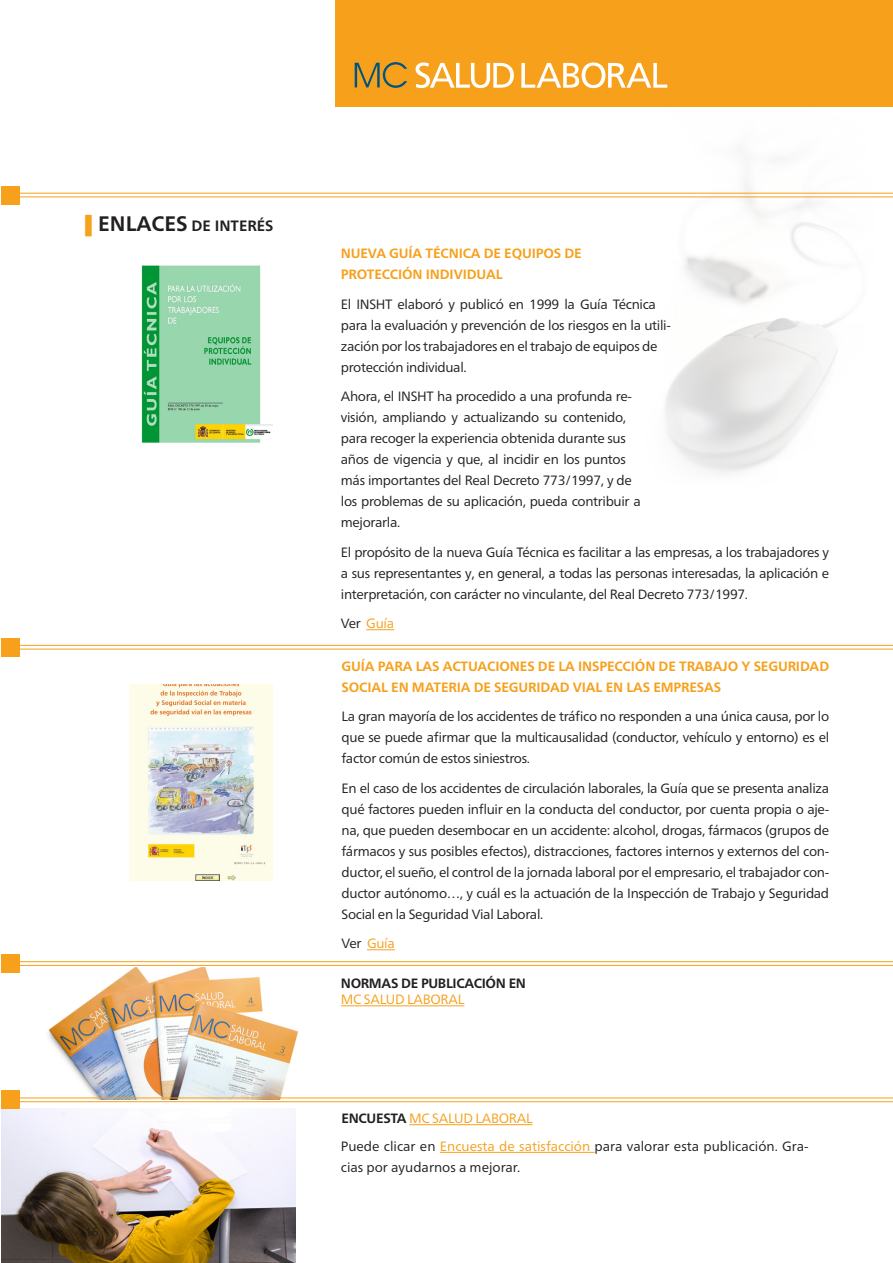
<style>
.page{position:relative;width:893px;height:1263px;background:#fff}
.page>*{position:absolute;margin:0;border:0;box-sizing:border-box;transform-origin:0 0}
.t1{font:700 15px "Frutiger Neue LT Pro";color:#231f20}
.texto_artículos{font:13.5px/21px "Frutiger Neue LT Pro";letter-spacing:-.025em;color:#231f20;text-align:justify}
.texto_artículos-2{font:700 13.5px/21px "Frutiger Neue LT Pro";letter-spacing:-.01em;color:#f6a01b}
.Hipervínculo{font:13.5px/21px "Frutiger Neue LT Pro";color:#231f20}
.texto_artículos-3{font:13.5px "Frutiger Neue LT Pro";letter-spacing:-.025em;color:#f6a01b}
.texto_artículos-4{font:700 13.5px/16.5px "Frutiger Neue LT Pro";letter-spacing:-.025em;color:#231f20}
.t2{font:12px "Frutiger Neue LT Pro";color:#231f20}
.s1{font-family:"Courier New";font-size:21px;color:#f6a01b}
.s2{font-size:21px}
.s3{color:#231f20}
.s4{font-weight:400;color:#f6a01b}
.s5{font-weight:700;color:#231f20}
.s6{color:#f6a01b}
</style>
<div class="page">
<div style="left:336px;top:0;width:557px;height:106px;background:#f6a01b"></div>
<img style="left:638px;top:106px;width:255px;height:367px">
<svg style="left:366px;top:629px;width:28px;height:1px"></svg>
<hr style="left:10px;top:193px;width:883px;height:1px;background:#f6a01b">
<hr style="left:10px;top:197px;width:883px;height:1px;background:#f6a01b">
<div style="left:1px;top:186px;width:18px;height:18px;background:#f6a01b"></div>
<img style="left:141px;top:265px;width:131px;height:178px">
<svg style="left:367px;top:949px;width:28px;height:1px"></svg>
<img style="left:130px;top:685px;width:142px;height:196px">
<hr style="left:341px;top:1005px;width:123px;height:1px;background:#f6a01b">
<hr style="left:409px;top:1124px;width:124px;height:1px;background:#f6a01b">
<hr style="left:440px;top:1152px;width:155px;height:1px;background:#f6a01b">
<hr style="left:10px;top:645px;width:883px;height:1px;background:#f6a01b">
<hr style="left:10px;top:649px;width:883px;height:1px;background:#f6a01b">
<div style="left:1px;top:638px;width:18px;height:18px;background:#f6a01b"></div>
<hr style="left:10px;top:961px;width:883px;height:1px;background:#f6a01b">
<hr style="left:10px;top:965px;width:883px;height:1px;background:#f6a01b">
<div style="left:1px;top:954px;width:18px;height:18px;background:#f6a01b"></div>
<img style="left:1px;top:1109px;width:295px;height:154px">
<img style="left:39px;top:968px;width:265px;height:132px">
<hr style="left:10px;top:1097px;width:883px;height:1px;background:#f6a01b">
<hr style="left:10px;top:1101px;width:883px;height:1px;background:#f6a01b">
<div style="left:1px;top:1091px;width:18px;height:18px;background:#f6a01b"></div>
<svg style="left:355px;top:62px;width:52px;height:26px"></svg>
<svg style="left:416px;top:62px;width:98px;height:26px"></svg>
<svg style="left:521px;top:62px;width:146px;height:26px"></svg>
<p class="t1" style="left:85px;top:217px;width:190px"><span class="s1">▌</span><span class="s2">ENLACES</span> DE INTERÉS</p>
<p class="t2" style="left:85px;top:1224px;width:15px">16</p>
<p class="texto_artículos-2" style="left:341px;top:243px;width:242px">NUEVA GUÍA TÉCNICA DE EQUIPOS DE<br>PROTECCIÓN INDIVIDUAL</p>
<p class="texto_artículos" style="left:341px;top:293px;width:332px;text-align:left">El INSHT elaboró y publicó en 1999 la Guía Técnica para la evaluación y prevención de los riesgos en la utili&shy;zación por los trabajadores en el trabajo de equipos de protección individual.</p>
<p class="texto_artículos" style="left:341px;top:386px;width:302px;text-align:left">Ahora, el INSHT ha procedido a una profunda re&shy;visión, ampliando y actualizando su contenido, para recoger la experiencia obtenida durante sus años de vigencia y que, al incidir en los puntos más importantes del Real Decreto 773/1997, y de los problemas de su aplicación, pueda contribuir a mejorarla.</p>
<p class="texto_artículos" style="left:341px;top:541px;width:490px">El propósito de la nueva Guía Técnica es facilitar a las empresas, a los trabajadores y a sus representantes y, en general, a todas las personas interesadas, la aplicación e interpretación, con carácter no vinculante, del Real Decreto 773/1997.</p>
<p class="texto_artículos-3" style="left:341px;top:615px;width:55px"><span class="s3">Ver</span> Guía</p>
<p class="texto_artículos-2" style="left:342px;top:656px;width:489px">GUÍA PARA LAS ACTUACIONES DE LA INSPECCIÓN DE TRABAJO Y SEGURIDAD<br>SOCIAL EN MATERIA DE SEGURIDAD VIAL EN LAS EMPRESAS</p>
<p class="texto_artículos" style="left:342px;top:706px;width:489px">La gran mayoría de los accidentes de tráfico no responden a una única causa, por lo que se puede afirmar que la multicausalidad (conductor, vehículo y entorno) es el factor común de estos siniestros.</p>
<p class="texto_artículos" style="left:342px;top:777px;width:489px">En el caso de los accidentes de circulación laborales, la Guía que se presenta analiza qué factores pueden influir en la conducta del conductor, por cuenta propia o aje&shy;na, que pueden desembocar en un accidente: alcohol, drogas, fármacos (grupos de fármacos y sus posibles efectos), distracciones, factores internos y externos del con&shy;ductor, el sueño, el control de la jornada laboral por el empresario, el trabajador con&shy;ductor autónomo…, y cuál es la actuación de la Inspección de Trabajo y Seguridad Social en la Seguridad Vial Laboral.</p>
<p class="texto_artículos-3" style="left:342px;top:935px;width:55px"><span class="s3">Ver</span> Guía</p>
<p class="texto_artículos-4" style="left:341px;top:975px;width:187px">NORMAS DE PUBLICACIÓN EN<br><span class="s4">MC SALUD LABORAL</span></p>
<p class="texto_artículos-3" style="left:342px;top:1110px;width:193px"><span class="s5">ENCUESTA</span> MC SALUD LABORAL</p>
<p class="Hipervínculo" style="left:341px;top:1136px;width:469px">Puede clicar en <span class="s6">Encuesta de satisfacción</span> para valorar esta publicación. Gra&shy;cias por ayudarnos a mejorar.</p>
</div>
